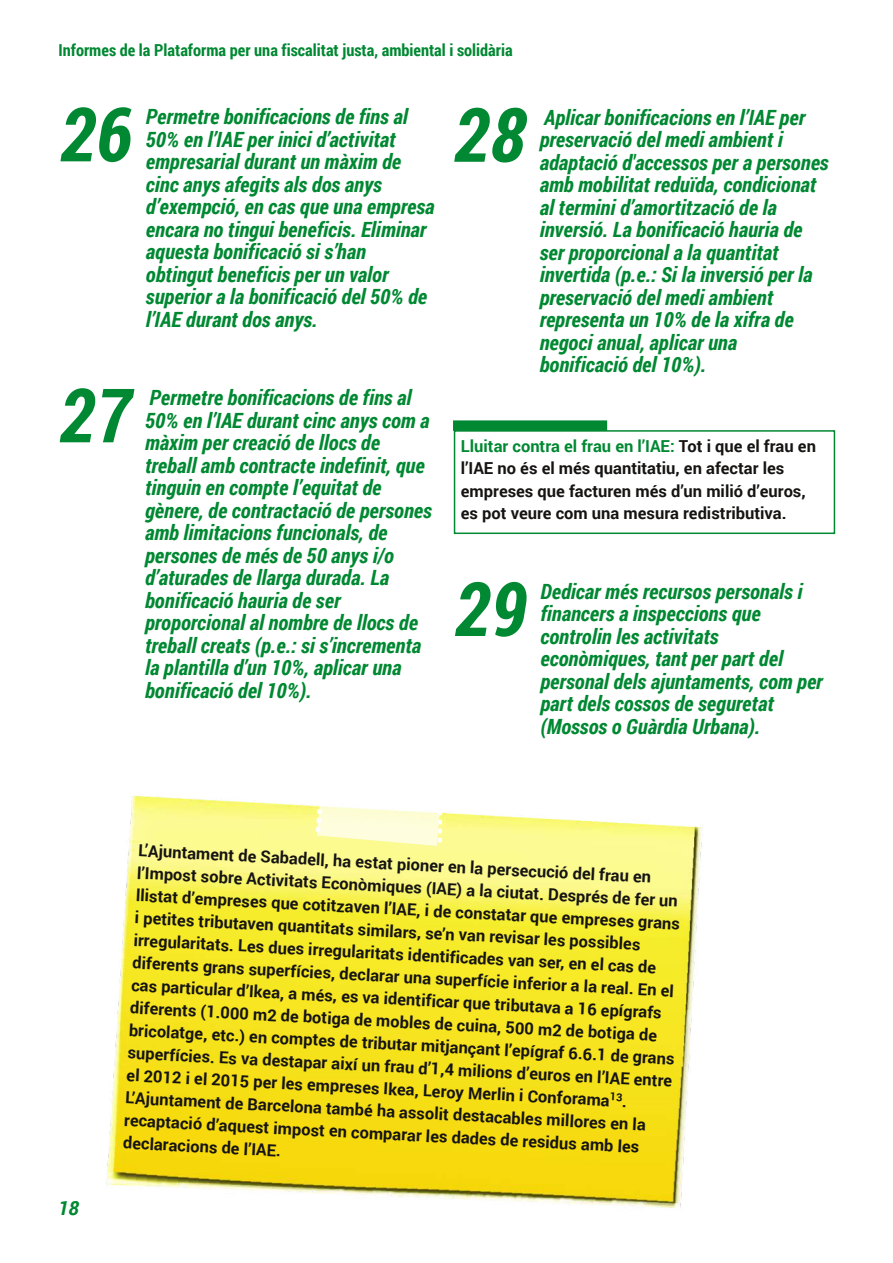
<style>
.page{position:relative;width:893px;height:1263px;background:#fff}
.page>*{position:absolute;margin:0;border:0;box-sizing:border-box;transform-origin:0 0}
.t1{font:italic 700 75px "Roboto Condensed";color:#008832}
.t2{font:italic 700 21px/22.5px "Roboto Condensed";color:#008832}
.t3{font:italic 700 19.5px "Roboto";color:#008832}
.t4{font:700 16.5px/22.5px "Roboto";color:#161413}
.t5{font:700 16.5px "Roboto Condensed";color:#008832}
.s1{color:#008832}
</style>
<div class="page">
<div style="left:454px;top:430px;width:381px;height:104px;border:2px solid #008832"></div>
<img style="left:106px;top:795px;width:596px;height:413px">
<svg style="left:313px;top:795px;width:128px;height:52px"></svg>
<div style="left:453px;top:420px;width:154px;height:11px;background:#008832"></div>
<p class="t5" style="left:58px;top:38px;width:456px">Informes de la Plataforma per una fiscalitat justa, ambiental i solidària</p>
<h1 class="t1" style="left:60px;top:83px;width:74px">26</h1>
<p class="t2" style="left:146px;top:105px;width:290px">Permetre bonificacions de fins al<br>50% en l’IAE per inici d’activitat empresarial durant un màxim de cinc anys afegits als dos anys d’exempció, en cas que una empresa encara no tingui beneficis. Eliminar aquesta bonificació si s’han obtingut beneficis per un valor superior a la bonificació del 50% de l’IAE durant dos anys.</p>
<h1 class="t1" style="left:59px;top:364px;width:74px">27</h1>
<p class="t2" style="left:145px;top:386px;width:288px">Permetre bonificacions de fins al<br>50% en l’IAE durant cinc anys com a màxim per creació de llocs de treball amb contracte indefinit, que tinguin en compte l’equitat de gènere, de contractació de persones amb limitacions funcionals, de persones de més de 50 anys i/o d’aturades de llarga durada. La bonificació hauria de ser proporcional al nombre de llocs de treball creats (p.e.: si s’incrementa la plantilla d’un 10%, aplicar una bonificació del 10%).</p>
<h1 class="t1" style="left:454px;top:83px;width:74px">28</h1>
<p class="t2" style="left:540px;top:105px;width:291px">Aplicar bonificacions en l’IAE per preservació del medi ambient i adaptació d'accessos per a persones amb mobilitat reduïda, condicionat al termini d’amortització de la inversió. La bonificació hauria de ser proporcional a la quantitat invertida (p.e.: Si la inversió per la preservació del medi ambient representa un 10% de la xifra de negoci anual, aplicar una bonificació del 10%).</p>
<p class="t4" style="left:461px;top:434px;width:357px"><span class="s1">Lluitar contra el frau en l’IAE:</span> Tot i que el frau en l’IAE no és el més quantitatiu, en afectar les empreses que facturen més d’un milió d’euros, es pot veure com una mesura redistributiva.</p>
<h1 class="t1" style="left:454px;top:557px;width:74px">29</h1>
<p class="t2" style="left:540px;top:579px;width:284px">Dedicar més recursos personals i financers a inspeccions que controlin les activitats econòmiques, tant per part del personal dels ajuntaments, com per part dels cossos de seguretat (Mossos o Guàrdia Urbana).</p>
<p class="t3" style="left:58px;top:1195px;width:23px">18</p>
<p class="t4" style="left:139px;top:838px;width:515px;rotate:3deg">L’Ajuntament de Sabadell, ha estat pioner en la persecució del frau en</p>
<p class="t4" style="left:137px;top:883px;width:546px;rotate:3deg">llistat d’empreses que cotitzaven l’IAE, i de constatar que empreses grans</p>
<p class="t4" style="left:134px;top:928px;width:525px;rotate:3deg">irregularitats. Les dues irregularitats identificades van ser, en el cas de</p>
<p class="t4" style="left:138px;top:861px;width:543px;rotate:3deg">l’Impost sobre Activitats Econòmiques (IAE) a la ciutat. Després de fer un</p>
<p class="t4" style="left:135px;top:906px;width:508px;rotate:3deg">i petites tributaven quantitats similars, se’n van revisar les possibles</p>
<p class="t4" style="left:133px;top:951px;width:548px;rotate:3deg">diferents grans superfícies, declarar una superfície inferior a la real. En el cas particular d’Ikea, a més, es va identificar que tributava a 16 epígrafs diferents (1.000 m2 de botiga de mobles de cuina, 500 m2 de botiga de bricolatge, etc.) en comptes de tributar mitjançant l’epígraf 6.6.1 de grans superfícies. Es va destapar així un frau d’1,4 milions d’euros en l’IAE entre el 2012 i el 2015 per les empreses Ikea, Leroy Merlin i Conforama<sup>13</sup>.<br>L’Ajuntament de Barcelona també ha assolit destacables millores en la recaptació d’aquest impost en comparar les dades de residus amb les declaracions de l’IAE.</p>
</div>
